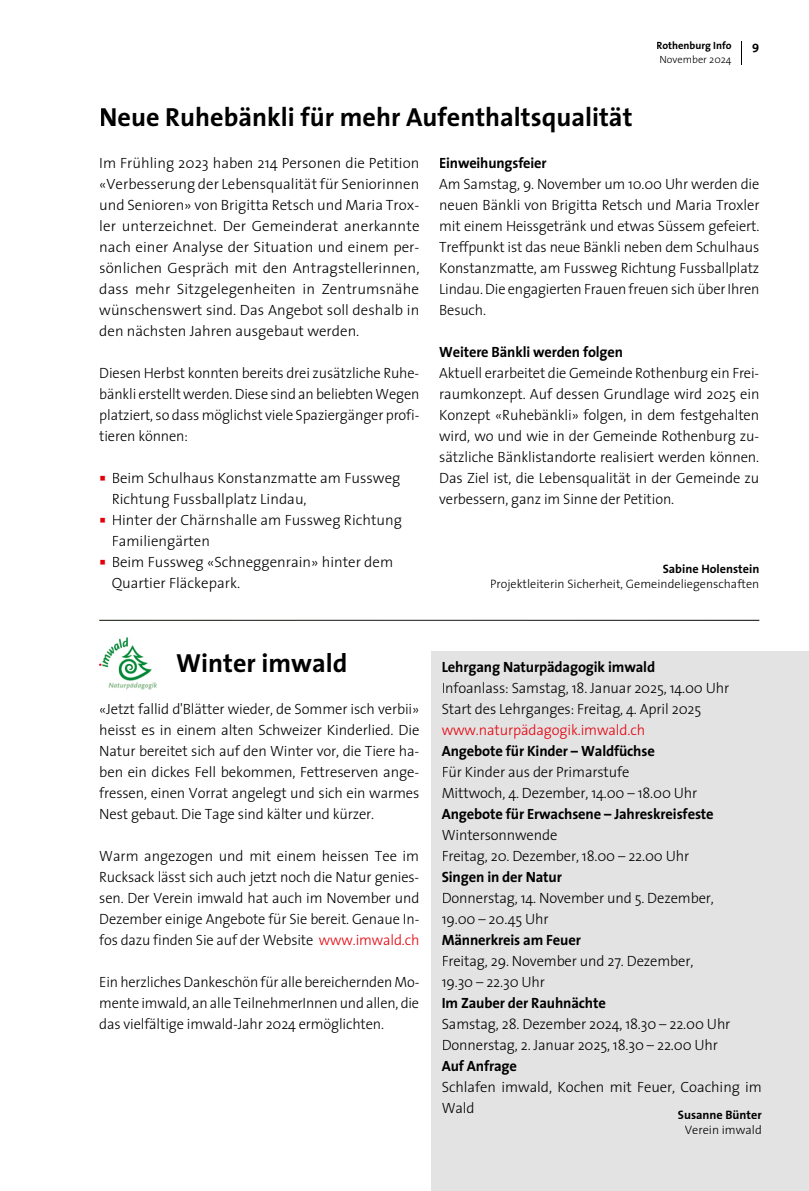
<style>
.page{position:relative;width:809px;height:1191px;background:#fff}
.page>*{position:absolute;margin:0;border:0;box-sizing:border-box;transform-origin:0 0}
.t1{font:700 26.25px "The Sans";color:#000}
.t2{font:300 14.88px/21px "The Sans";letter-spacing:-.01em;color:#000}
.t3{font:700 14.88px "The Sans";letter-spacing:-.01em;color:#000}
.t4{font:300 14.88px/21px "The Sans";letter-spacing:-.01em;color:#000;text-align:justify;scale:.96 1}
.t5{font:300 14.88px "The Sans";letter-spacing:-.01em;color:#e3000b}
.t6{font:300 12.25px "The Sans";color:#000}
.t7{font:700 12.25px "The Sans";color:#000}
.t8{font:700 10.5px "The Sans";color:#000}
.t9{font:300 10.5px "The Sans";color:#000}
.s1{color:#e3000b}
</style>
<div class="page">
<div style="left:432px;top:651px;width:377px;height:540px;background:#e3e3e3"></div>
<img style="left:99px;top:637px;width:58px;height:53px">
<p class="t8" style="left:656px;top:37px;width:77px">Rothenburg Info</p>
<p class="t9" style="left:659px;top:51px;width:74px">November 2024</p>
<p class="t7" style="left:752px;top:36px;width:9px">9</p>
<h1 class="t1" style="left:99px;top:95px;width:535px">Neue Ruhebänkli für mehr Aufenthaltsqualität</h1>
<p class="t2" style="left:99px;top:152px;width:322px;text-align:justify">Im Frühling 2023 haben 214 Personen die Petition «Verbesserung der Lebensqualität für Seniorinnen und Senioren» von Brigitta Retsch und Maria Trox&shy;ler unterzeichnet. Der Gemeinderat anerkannte nach einer Analyse der Situation und einem per&shy;sönlichen Gespräch mit den Antragstellerinnen, dass mehr Sitzge legenheiten in Zentrumsnähe wünschenswert sind. Das Angebot soll deshalb in den nächsten Jahren ausgebaut werden.</p>
<p class="t2" style="left:99px;top:362px;width:322px;text-align:justify">Diesen Herbst konnten bereits drei zusätzliche Ruhe&shy;bänkli erstellt werden. Diese sind an beliebten Wegen platziert, so dass möglichst viele Spaziergänger profi&shy;tieren können:</p>
<p class="t2" style="left:112px;top:467px;width:290px;text-indent:-12px"><span class="s1">▪</span> Beim Schulhaus Konstanzmatte am Fussweg<br>Richtung Fussballplatz Lindau,</p>
<p class="t2" style="left:112px;top:509px;width:292px;text-indent:-12px"><span class="s1">▪</span> Hinter der Chärnshalle am Fussweg Richtung<br>Familiengärten</p>
<p class="t2" style="left:112px;top:551px;width:283px;text-indent:-12px"><span class="s1">▪</span> Beim Fussweg «Schneggenrain» hinter dem<br>Quartier Fläckepark.</p>
<p class="t3" style="left:439px;top:151px;width:109px">Einweihungsfeier</p>
<p class="t2" style="left:439px;top:173px;width:322px;text-align:justify">Am Samstag, 9. November um 10.00 Uhr werden die neuen Bänkli von Brigitta Retsch und Maria Troxler mit einem Heissgetränk und etwas Süssem gefeiert.<br>Treffpunkt ist das neue Bänkli neben dem Schulhaus Konstanzmatte, am Fussweg Richtung Fussballplatz Lindau. Die engagierten Frauen freuen sich über Ihren Besuch.</p>
<p class="t3" style="left:439px;top:340px;width:185px">Weitere Bänkli werden folgen</p>
<p class="t2" style="left:439px;top:362px;width:322px;text-align:justify">Aktuell erarbeitet die Gemeinde Rothenburg ein Frei&shy;raumkonzept. Auf dessen Grundlage wird 2025 ein Konzept «Ruhebänkli» folgen, in dem festgehalten wird, wo und wie in der Gemeinde Rothenburg zu&shy;sätzliche Bänklistandorte realisiert werden können.<br>Das Ziel ist, die Lebensqualität in der Gemeinde zu verbessern, ganz im Sinne der Petition.</p>
<p class="t7" style="left:662px;top:559px;width:98px">Sabine Holenstein</p>
<p class="t6" style="left:490px;top:574px;width:271px">Projektleiterin Sicherheit, Gemeindeliegenschaften</p>
<h1 class="t1" style="left:176px;top:641px;width:173px">Winter imwald</h1>
<p class="t2" style="left:99px;top:698px;width:322px;text-align:justify">«Jetzt fallid d'Blätter wieder, de Sommer isch verbii» heisst es in einem alten Schweizer Kinderlied. Die Natur bereitet sich auf den Winter vor, die Tiere ha&shy;ben ein dickes Fell bekommen, Fettreserven ange&shy;fressen, einen Vorrat angelegt und sich ein warmes Nest gebaut. Die Tage sind kälter und kürzer.</p>
<p class="t2" style="left:99px;top:845px;width:321px;text-align:justify">Warm angezogen und mit einem heissen Tee im Rucksack lässt sich auch jetzt noch die Natur genies&shy;sen. Der Verein imwald hat auch im November und Dezember einige Angebote für Sie bereit. Genaue In&shy;fos dazu finden Sie auf der Website <span class="s1">www.imwald.ch</span></p>
<p class="t4" style="left:99px;top:971px;width:335px">Ein herzliches Dankeschön für alle bereichernden Mo&shy;mente imwald, an alle TeilnehmerInnen und allen, die das vielfältige imwald-Jahr 2024 ermöglichten.</p>
<p class="t3" style="left:441px;top:655px;width:215px">Lehrgang Naturpädagogik imwald</p>
<p class="t2" style="left:441px;top:677px;width:289px">Infoanlass: Samstag, 18. Januar 2025, 14.00 Uhr<br>Start des Lehrganges: Freitag, 4. April 2025</p>
<p class="t5" style="left:441px;top:718px;width:205px">www.naturpädagogik.imwald.ch</p>
<p class="t3" style="left:441px;top:739px;width:215px">Angebote für Kinder – Waldfüchse</p>
<p class="t2" style="left:441px;top:761px;width:257px">Für Kinder aus der Primarstufe<br>Mittwoch, 4. Dezember, 14.00 – 18.00 Uhr</p>
<p class="t3" style="left:441px;top:802px;width:273px">Angebote für Erwachsene – Jahreskreisfeste</p>
<p class="t2" style="left:441px;top:824px;width:249px">Wintersonnwende<br>Freitag, 20. Dezember, 18.00 – 22.00 Uhr</p>
<p class="t3" style="left:441px;top:865px;width:122px">Singen in der Natur</p>
<p class="t2" style="left:441px;top:887px;width:274px">Donnerstag, 14. November und 5. Dezember,<br>19.00 – 20.45 Uhr</p>
<p class="t3" style="left:441px;top:928px;width:141px">Männerkreis am Feuer</p>
<p class="t2" style="left:441px;top:950px;width:253px">Freitag, 29. November und 27. Dezember,<br>19.30 – 22.30 Uhr</p>
<p class="t3" style="left:441px;top:991px;width:166px">Im Zauber der Rauhnächte</p>
<p class="t2" style="left:441px;top:1013px;width:290px">Samstag, 28. Dezember 2024, 18.30 – 22.00 Uhr<br>Donnerstag, 2. Januar 2025, 18.30 – 22.00 Uhr</p>
<p class="t3" style="left:441px;top:1054px;width:77px">Auf Anfrage</p>
<p class="t2" style="left:441px;top:1076px;width:322px">Schlafen imwald, Kochen mit Feuer, Coaching im<br>Wald</p>
<p class="t7" style="left:678px;top:1104px;width:85px">Susanne Bünter</p>
<p class="t6" style="left:684px;top:1119px;width:79px">Verein imwald</p>
</div>
